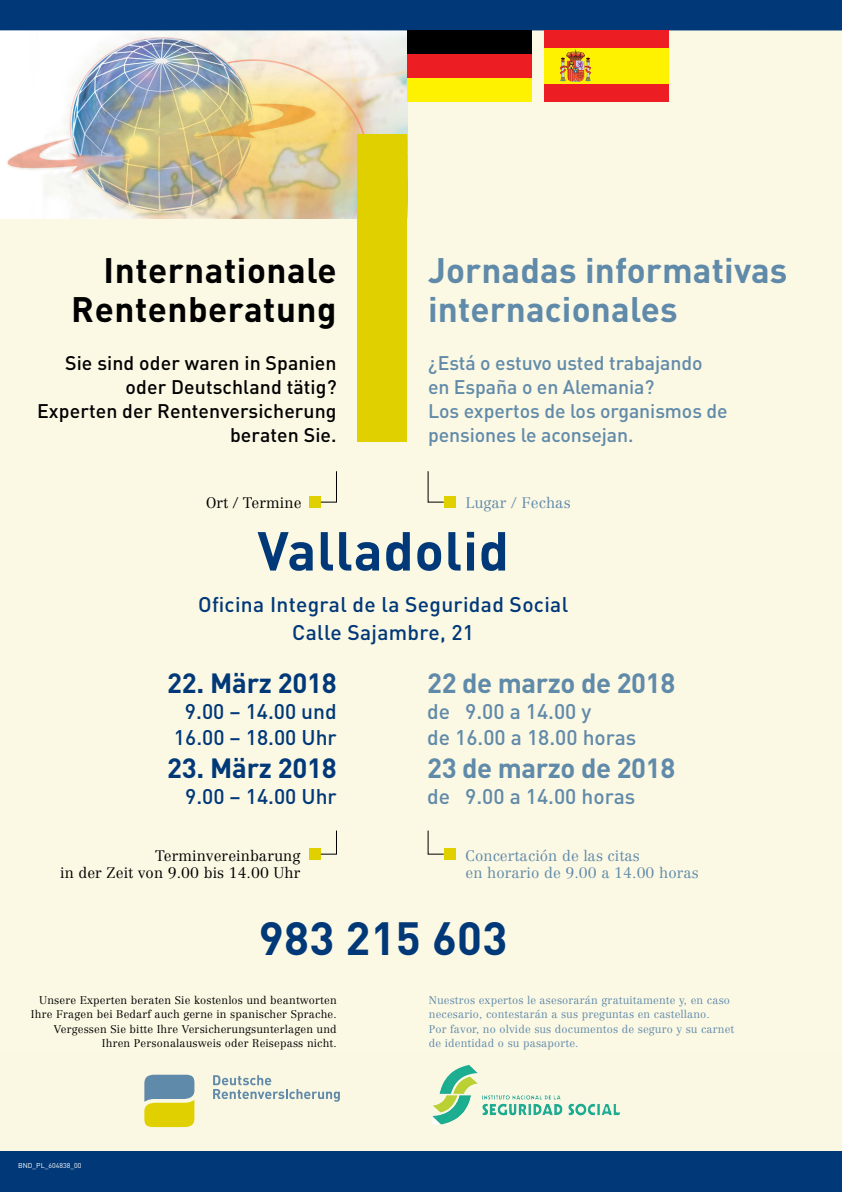
<style>
.page{position:relative;width:842px;height:1192px;background:#fbf8e4}
.page>*{position:absolute;margin:0;border:0;box-sizing:border-box;transform-origin:0 0}
.Veranstaltungsort{font:700 54px "FFDIN";letter-spacing:.015em;color:#003878}
.Telefon{font:700 46px "FFDIN";letter-spacing:.005em;color:#003878}
.Headline_rechts{font:700 35px "DIN Pro";letter-spacing:.005em;color:#608aa9}
.Headline_links{font:700 35px "DIN Pro";letter-spacing:.015em;color:#000}
.Uhrzeit_spanisch{font:700 27.5px "FFDIN";letter-spacing:-.015em;color:#608aa9}
.Uhrzeit_deutsch{font:700 27.5px "FFDIN";letter-spacing:-.01em;color:#003878}
.Veranstaltungsadress{font:500 21px "FFDIN";letter-spacing:.015em;color:#003878}
.Uhrzeit_spanisch-2{font:500 21px "FFDIN";color:#608aa9}
.Uhrzeit_deutsch-2{font:500 21px "FFDIN";color:#003878}
.Headline_rechts-2{font:500 19.5px "DIN Pro";letter-spacing:-.005em;color:#608aa9}
.Headline_links-2{font:500 19.5px "DIN Pro";letter-spacing:.005em;color:#000}
.Terminvereinbarung_r{font:300 15px "Centennial";letter-spacing:.005em;color:#608aa9}
.Terminvereinbarung_l{font:300 15px "Centennial";letter-spacing:.005em;color:#000}
.Ort_Termin_rechts{font:300 15px "Centennial";letter-spacing:.005em;color:#608aa9}
.Ort_Termin_links{font:300 15px "Centennial";letter-spacing:.005em;color:#000}
.Versicherungsunterla{font:300 11px "Centennial";letter-spacing:.015em;color:#000}
.Versicherungsunterla-2{font:300 11px "Centennial";letter-spacing:.015em;color:#608aa9}
.PL_Druckstücknummer{font:7px "FFDIN";color:#fff}
</style>
<div class="page">
<div style="left:0;top:1151px;width:842px;height:41px;background:#003878"></div>
<img style="left:0;top:30px;width:407px;height:189px">
<div style="left:309px;top:497px;width:12px;height:11px;background:#e0d000"></div>
<div style="left:309px;top:849px;width:12px;height:11px;background:#e0d000"></div>
<svg style="left:320px;top:471px;width:17px;height:32px"></svg>
<svg style="left:320px;top:830px;width:17px;height:25px"></svg>
<svg style="left:428px;top:471px;width:16px;height:32px"></svg>
<svg style="left:428px;top:830px;width:16px;height:25px"></svg>
<div style="left:358px;top:134px;width:49px;height:307px;background:#e0d000"></div>
<div style="left:444px;top:497px;width:11px;height:11px;background:#e0d000"></div>
<div style="left:444px;top:849px;width:11px;height:11px;background:#e0d000"></div>
<div style="left:0;top:0;width:842px;height:30px;background:#003878"></div>
<div style="left:407px;top:30px;width:125px;height:24px;background:#000"></div>
<div style="left:407px;top:54px;width:125px;height:24px;background:#ed1d24"></div>
<div style="left:407px;top:78px;width:125px;height:24px;background:#fff200"></div>
<div style="left:544px;top:30px;width:125px;height:24px;background:#ed1d24"></div>
<div style="left:544px;top:78px;width:125px;height:24px;background:#ed1d24"></div>
<div style="left:544px;top:48px;width:125px;height:36px;background:#fff200"></div>
<img style="left:560px;top:50px;width:31px;height:32px">
<svg style="left:144px;top:1075px;width:50px;height:52px;background:#a9b462"></svg>
<svg style="left:213px;top:1075px;width:127px;height:27px"></svg>
<img style="left:439px;top:1065px;width:39px;height:29px">
<p class="Headline_links" style="left:104px;top:246px;width:234px">Internationale</p>
<p class="Headline_links" style="left:71px;top:285px;width:267px">Rentenberatung</p>
<p class="Headline_links-2" style="left:65px;top:349px;width:273px">Sie sind oder waren in Spanien</p>
<p class="Headline_links-2" style="left:126px;top:373px;width:212px">oder Deutschland tätig?</p>
<p class="Headline_links-2" style="left:37px;top:397px;width:301px">Experten der Rentenversicherung</p>
<p class="Headline_links-2" style="left:230px;top:421px;width:108px">beraten Sie.</p>
<p class="Ort_Termin_links" style="left:206px;top:494px;width:97px">Ort / Termine</p>
<p class="Headline_rechts" style="left:428px;top:246px;width:361px">Jornadas informativas</p>
<p class="Headline_rechts" style="left:428px;top:285px;width:251px">internacionales</p>
<p class="Headline_rechts-2" style="left:428px;top:349px;width:276px">¿Está o estuvo usted trabajando</p>
<p class="Headline_rechts-2" style="left:428px;top:373px;width:228px">en España o en Alemania?</p>
<p class="Headline_rechts-2" style="left:428px;top:397px;width:301px">Los expertos de los organismos de</p>
<p class="Headline_rechts-2" style="left:428px;top:421px;width:207px">pensiones le aconsejan.</p>
<p class="Ort_Termin_rechts" style="left:465px;top:494px;width:107px">Lugar / Fechas</p>
<p class="Veranstaltungsort" style="left:257px;top:516px;width:253px">Valladolid</p>
<p class="Veranstaltungsadress" style="left:198px;top:591px;width:372px">Oficina Integral de la Seguridad Social</p>
<p class="Veranstaltungsadress" style="left:292px;top:619px;width:183px">Calle Sajambre, 21</p>
<p class="Uhrzeit_spanisch" style="left:427px;top:666px;width:250px">22 de marzo de 2018</p>
<p class="Uhrzeit_spanisch-2" style="left:427px;top:698px;width:166px">de 9.00 a 14.00 y</p>
<p class="Uhrzeit_spanisch-2" style="left:427px;top:724px;width:211px">de 16.00 a 18.00 horas</p>
<p class="Uhrzeit_spanisch" style="left:427px;top:751px;width:250px">23 de marzo de 2018</p>
<p class="Uhrzeit_spanisch-2" style="left:427px;top:783px;width:210px">de 9.00 a 14.00 horas</p>
<p class="Uhrzeit_deutsch" style="left:167px;top:666px;width:171px">22. März 2018</p>
<p class="Uhrzeit_deutsch-2" style="left:185px;top:698px;width:153px">9.00 – 14.00 und</p>
<p class="Uhrzeit_deutsch-2" style="left:174px;top:724px;width:164px">16.00 – 18.00 Uhr</p>
<p class="Uhrzeit_deutsch" style="left:167px;top:751px;width:171px">23. März 2018</p>
<p class="Uhrzeit_deutsch-2" style="left:185px;top:783px;width:153px">9.00 – 14.00 Uhr</p>
<p class="Terminvereinbarung_l" style="left:155px;top:846px;width:147px">Terminvereinbarung</p>
<p class="Terminvereinbarung_r" style="left:465px;top:846px;width:176px">Concertación de las citas</p>
<p class="Terminvereinbarung_l" style="left:60px;top:864px;width:242px">in der Zeit von 9.00 bis 14.00 Uhr</p>
<p class="Terminvereinbarung_r" style="left:465px;top:864px;width:235px">en horario de 9.00 a 14.00 horas</p>
<p class="Telefon" style="left:259px;top:909px;width:250px">983 215 603</p>
<p class="Versicherungsunterla" style="left:39px;top:993px;width:299px">Unsere Experten beraten Sie kostenlos und beantworten</p>
<p class="Versicherungsunterla" style="left:31px;top:1008px;width:307px">Ihre Fragen bei Bedarf auch gerne in spanischer Sprache.</p>
<p class="Versicherungsunterla" style="left:54px;top:1022px;width:284px">Vergessen Sie bitte Ihre Versicherungsunterlagen und</p>
<p class="Versicherungsunterla" style="left:102px;top:1037px;width:236px">Ihren Personalausweis oder Reisepass nicht.</p>
<p class="Versicherungsunterla-2" style="left:429px;top:993px;width:303px">Nuestros expertos le asesorarán gratuitamente y, en caso</p>
<p class="Versicherungsunterla-2" style="left:429px;top:1008px;width:282px">necesario, contestarán a sus preguntas en castellano.</p>
<p class="Versicherungsunterla-2" style="left:429px;top:1022px;width:307px">Por favor, no olvide sus documentos de seguro y su carnet</p>
<p class="Versicherungsunterla-2" style="left:429px;top:1037px;width:151px">de identidad o su pasaporte.</p>
<p class="PL_Druckstücknummer" style="left:18px;top:1161px;width:65px">BND_PL_604838_00</p>
</div>
